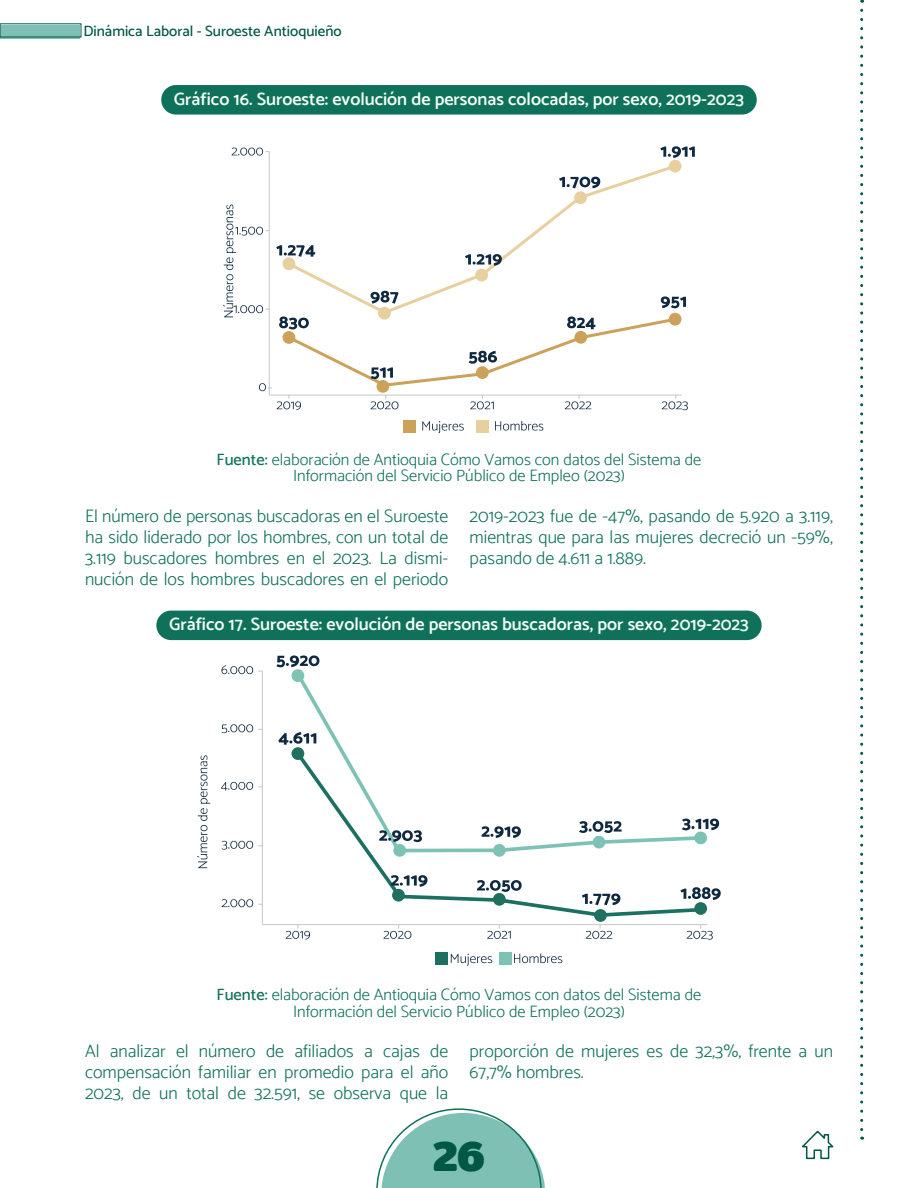
<style>
.page{position:relative;width:918px;height:1188px;background:#fff}
.page>*{position:absolute;margin:0;border:0;box-sizing:border-box;transform-origin:0 0}
.t1{font:700 42px "Mitr";color:#005744}
.t2{font:300 18px/21px "Catamaran";color:#10715b;text-align:justify}
.t3{font:600 18px "Catamaran";color:#f3fff5}
.t4{font:300 16.5px/16.5px "Catamaran";color:#10715b;text-align:center}
.t5{font:100 15px "Catamaran";color:#005744}
.s1{font-weight:100}
</style>
<div class="page">
<svg style="left:860px;top:10px;width:3px;height:1130px"></svg>
<svg style="left:802px;top:1130px;width:32px;height:30px"></svg>
<svg style="left:376px;top:1108px;width:169px;height:80px"></svg>
<svg style="left:0;top:26px;width:80px;height:13px"></svg>
<div style="left:161px;top:85px;width:596px;height:30px;background:#10715b;border-radius:15px"></div>
<div style="left:156px;top:611px;width:606px;height:29px;background:#10715b;border-radius:15px"></div>
<svg style="left:563px;top:162px;width:107px;height:42px"></svg>
<svg style="left:559px;top:177px;width:41px;height:11px"></svg>
<svg style="left:660px;top:146px;width:35px;height:12px"></svg>
<hr style="left:269px;top:152px;width:1px;height:243px;background:#ccc">
<svg style="left:232px;top:148px;width:37px;height:8px"></svg>
<svg style="left:223px;top:204px;width:465px;height:206px"></svg>
<svg style="left:422px;top:421px;width:42px;height:12px"></svg>
<div style="left:403px;top:420px;width:13px;height:13px;background:#cca159"></div>
<svg style="left:495px;top:421px;width:48px;height:10px"></svg>
<div style="left:476px;top:420px;width:13px;height:13px;background:#e8cf9e"></div>
<div style="left:283px;top:257px;width:12px;height:13px;background:#e8cf9e;border-radius:50%"></div>
<div style="left:283px;top:331px;width:12px;height:13px;background:#cca159;border-radius:50%"></div>
<div style="left:378px;top:307px;width:13px;height:13px;background:#e8cf9e;border-radius:50%"></div>
<div style="left:377px;top:380px;width:12px;height:13px;background:#cca159;border-radius:50%"></div>
<div style="left:475px;top:269px;width:13px;height:12px;background:#e8cf9e;border-radius:50%"></div>
<div style="left:476px;top:366px;width:13px;height:13px;background:#cca159;border-radius:50%"></div>
<div style="left:574px;top:191px;width:13px;height:13px;background:#e8cf9e;border-radius:50%"></div>
<div style="left:574px;top:331px;width:13px;height:13px;background:#cca159;border-radius:50%"></div>
<div style="left:669px;top:160px;width:13px;height:13px;background:#e8cf9e;border-radius:50%"></div>
<div style="left:669px;top:313px;width:13px;height:13px;background:#cca159;border-radius:50%"></div>
<svg style="left:293px;top:748px;width:411px;height:171px"></svg>
<svg style="left:294px;top:672px;width:410px;height:182px"></svg>
<hr style="left:262px;top:671px;width:1px;height:254px;background:#ccc">
<svg style="left:222px;top:899px;width:40px;height:8px"></svg>
<svg style="left:222px;top:841px;width:40px;height:9px"></svg>
<svg style="left:221px;top:782px;width:41px;height:9px"></svg>
<svg style="left:222px;top:724px;width:40px;height:9px"></svg>
<svg style="left:221px;top:665px;width:41px;height:9px"></svg>
<svg style="left:197px;top:755px;width:13px;height:113px"></svg>
<hr style="left:262px;top:924px;width:445px;height:1px;background:#ccc">
<svg style="left:286px;top:925px;width:24px;height:15px"></svg>
<svg style="left:384px;top:925px;width:27px;height:14px"></svg>
<svg style="left:487px;top:925px;width:24px;height:14px"></svg>
<svg style="left:586px;top:925px;width:26px;height:14px"></svg>
<svg style="left:687px;top:925px;width:26px;height:15px"></svg>
<svg style="left:276px;top:656px;width:43px;height:11px"></svg>
<svg style="left:391px;top:875px;width:36px;height:12px"></svg>
<svg style="left:477px;top:880px;width:45px;height:12px"></svg>
<svg style="left:582px;top:894px;width:38px;height:11px"></svg>
<svg style="left:680px;top:887px;width:41px;height:13px"></svg>
<svg style="left:279px;top:732px;width:37px;height:13px"></svg>
<svg style="left:379px;top:830px;width:43px;height:12px"></svg>
<svg style="left:579px;top:821px;width:43px;height:12px"></svg>
<div style="left:292px;top:669px;width:12px;height:13px;background:#7dc2b5;border-radius:50%"></div>
<div style="left:292px;top:747px;width:12px;height:13px;background:#1f705e;border-radius:50%"></div>
<div style="left:392px;top:889px;width:13px;height:13px;background:#1f705e;border-radius:50%"></div>
<div style="left:493px;top:893px;width:13px;height:13px;background:#1f705e;border-radius:50%"></div>
<div style="left:594px;top:909px;width:13px;height:13px;background:#1f705e;border-radius:50%"></div>
<div style="left:694px;top:902px;width:13px;height:13px;background:#1f705e;border-radius:50%"></div>
<div style="left:393px;top:844px;width:13px;height:13px;background:#7dc2b5;border-radius:50%"></div>
<div style="left:493px;top:844px;width:13px;height:13px;background:#7dc2b5;border-radius:50%"></div>
<div style="left:593px;top:836px;width:12px;height:13px;background:#7dc2b5;border-radius:50%"></div>
<svg style="left:682px;top:819px;width:37px;height:26px"></svg>
<svg style="left:451px;top:954px;width:41px;height:12px"></svg>
<svg style="left:514px;top:953px;width:48px;height:10px"></svg>
<div style="left:499px;top:952px;width:13px;height:13px;background:#7dc2b5"></div>
<div style="left:435px;top:952px;width:13px;height:13px;background:#1c7061"></div>
<svg style="left:482px;top:826px;width:39px;height:12px"></svg>
<p class="t5" style="left:83px;top:20px;width:260px">Dinámica Laboral - Suroeste Antioquieño</p>
<p class="t3" style="left:174px;top:85px;width:572px">Gráfico 16. Suroeste: evolución de personas colocadas, por sexo, 2019-2023</p>
<p class="t4" style="left:217px;top:451px;width:486px"><span class="s1">Fuente:</span> elaboración de Antioquia Cómo Vamos con datos del Sistema de<br>Información del Servicio Público de Empleo (2023)</p>
<p class="t2" style="left:85px;top:506px;width:365px">El número de personas buscadoras en el Suroeste ha sido liderado por los hombres, con un total de 3.119 buscadores hombres en el 2023. La dismi&shy;nución de los hombres buscadores en el periodo</p>
<p class="t2" style="left:470px;top:506px;width:365px">2019-2023 fue de -47%, pasando de 5.920 a 3.119, mientras que para las mujeres decreció un -59%, pasando de 4.611 a 1.889.</p>
<p class="t3" style="left:169px;top:611px;width:581px">Gráfico 17. Suroeste: evolución de personas buscadoras, por sexo, 2019-2023</p>
<p class="t4" style="left:217px;top:986px;width:486px"><span class="s1">Fuente:</span> elaboración de Antioquia Cómo Vamos con datos del Sistema de<br>Información del Servicio Público de Empleo (2023)</p>
<p class="t2" style="left:85px;top:1040px;width:365px">Al analizar el número de afiliados a cajas de compensación familiar en promedio para el año 2023, de un total de 32.591, se observa que la</p>
<p class="t2" style="left:470px;top:1040px;width:365px">proporción de mujeres es de 32,3%, frente a un<br>67,7% hombres.</p>
<h1 class="t1" style="left:433px;top:1124px;width:53px">26</h1>
</div>
